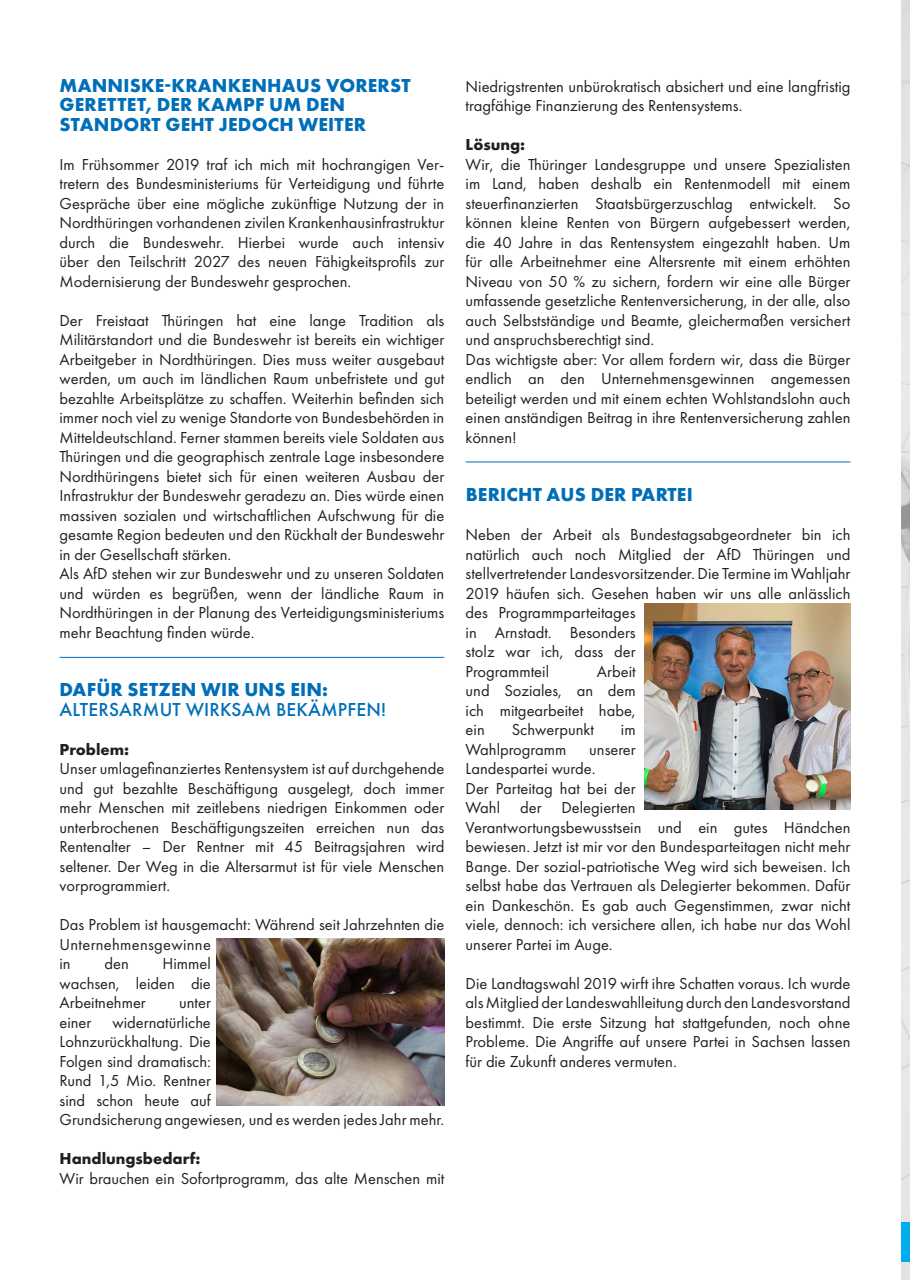
<style>
.page{position:relative;width:910px;height:1280px;background:#fff}
.page>*{position:absolute;margin:0;border:0;box-sizing:border-box;transform-origin:0 0}
.t1{font:700 19.5px/19.5px "Futura PT";letter-spacing:.01em;color:#006eb9}
.t2{font:500 19.5px/19.5px "Futura PT";letter-spacing:.01em;color:#006eb9}
.t3{font:16.5px/19.5px "Futura PT";color:#231f20;text-align:justify}
.t4{font:700 16.5px "Futura PT";color:#231f20}
.s1{font-weight:700}
</style>
<div class="page">
<hr style="left:60px;top:657px;width:384px;height:1px;background:#006eb9">
<hr style="left:466px;top:462px;width:384px;height:1px;background:#006eb9">
<img style="left:217px;top:939px;width:227px;height:167px">
<img style="left:901px;top:0;width:9px;height:1280px">
<img style="left:645px;top:603px;width:205px;height:206px">
<div style="left:901px;top:1223px;width:9px;height:39px;background:#00aeef"></div>
<p class="t1" style="left:60px;top:75px;width:352px">MANNISKE-KRANKENHAUS VORERST<br>GERETTET, DER KAMPF UM DEN<br>STANDORT GEHT JEDOCH WEITER</p>
<p class="t3" style="left:60px;top:154px;width:386px">Im Frühsommer 2019 traf ich mich mit hochrangigen Ver&shy;tretern des Bundesministeriums für Verteidigung und führte Gespräche über eine mögliche zukünftige Nutzung der in Nordthüringen vorhandenen zivilen Krankenhausinfrastruktur durch die Bundeswehr. Hierbei wurde auch intensiv über den Teilschritt 2027 des neuen Fähigkeitsprofils zur Modernisierung der Bundeswehr gesprochen.</p>
<p class="t3" style="left:60px;top:310px;width:386px">Der Freistaat Thüringen hat eine lange Tradition als Militärstandort und die Bundeswehr ist bereits ein wichtiger Arbeitgeber in Nordthüringen. Dies muss weiter ausgebaut werden, um auch im ländlichen Raum unbefristete und gut bezahlte Arbeitsplätze zu schaffen. Weiterhin befinden sich immer noch viel zu wenige Standorte von Bundesbehörden in Mitteldeutschland. Ferner stammen bereits viele Soldaten aus Thüringen und die geographisch zentrale Lage insbesondere Nordthüringens bietet sich für einen weiteren Ausbau der Infrastruktur der Bundeswehr geradezu an. Dies würde einen massiven sozialen und wirtschaftlichen Aufschwung für die gesamte Region bedeuten und den Rückhalt der Bundeswehr in der Gesellschaft stärken.</p>
<p class="t3" style="left:60px;top:564px;width:386px">Als AfD stehen wir zur Bundeswehr und zu unseren Soldaten und würden es begrüßen, wenn der ländliche Raum in Nordthüringen in der Planung des Verteidigungsministeriums mehr Beachtung finden würde.</p>
<p class="t2" style="left:60px;top:680px;width:328px"><span class="s1">DAFÜR SETZEN WIR UNS EIN:<br></span>ALTERSARMUT WIRKSAM BEKÄMPFEN!</p>
<p class="t4" style="left:60px;top:739px;width:71px">Problem:</p>
<p class="t3" style="left:60px;top:759px;width:386px">Unser umlagefinanziertes Rentensystem ist auf durchgehende und gut bezahlte Beschäftigung ausgelegt, doch immer mehr Menschen mit zeitlebens niedrigen Einkommen oder unterbrochenen Beschäftigungszeiten erreichen nun das Rentenalter – Der Rentner mit 45 Beitragsjahren wird seltener. Der Weg in die Altersarmut ist für viele Menschen vorprogrammiert.</p>
<p class="t3" style="left:60px;top:915px;width:386px;text-align:left">Das Problem ist hausgemacht: Während seit Jahrzehnten die<br>Unternehmensgewinne<br>in</p>
<p class="t3" style="left:60px;top:954px;width:153px;text-indent:103px">Himmel wachsen, leiden die Arbeitnehmer</p>
<p class="t3" style="left:104px;top:954px;width:26px">den</p>
<p class="t3" style="left:179px;top:993px;width:33px">unter</p>
<p class="t3" style="left:60px;top:1012px;width:386px;text-align:left;text-indent:53px">widernatürliche<br>Lohnzurückhaltung. Die<br>Folgen sind dramatisch:<br>Rund 1,5 Mio. Rentner<br>sind schon heute auf<br>Grundsicherung angewiesen, und es werden jedes Jahr mehr.</p>
<p class="t4" style="left:60px;top:1148px;width:143px">Handlungsbedarf:</p>
<p class="t3" style="left:60px;top:1168px;width:386px">Wir brauchen ein Sofortprogramm, das alte Menschen mit</p>
<p class="t3" style="left:60px;top:1012px;width:33px">einer</p>
<p class="t3" style="left:466px;top:76px;width:386px">Niedrigstrenten unbürokratisch absichert und eine langfristig tragfähige Finanzierung des Rentensystems.</p>
<p class="t4" style="left:466px;top:134px;width:61px">Lösung:</p>
<p class="t3" style="left:466px;top:154px;width:386px">Wir, die Thüringer Landesgruppe und unsere Spezialisten im Land, haben deshalb ein Rentenmodell mit einem steuerfinanzierten Staatsbürgerzuschlag entwickelt. So können kleine Renten von Bürgern aufgebessert werden, die 40 Jahre in das Rentensystem eingezahlt haben. Um für alle Arbeitnehmer eine Altersrente mit einem erhöhten Niveau von 50 % zu sichern, fordern wir eine alle Bürger umfassende gesetzliche Rentenversicherung, in der alle, also auch Selbstständige und Beamte, gleichermaßen versichert und anspruchsberechtigt sind.</p>
<p class="t3" style="left:466px;top:349px;width:386px">Das wichtigste aber: Vor allem fordern wir, dass die Bürger endlich an den Unternehmensgewinnen angemessen beteiligt werden und mit einem echten Wohlstandslohn auch einen anständigen Beitrag in ihre Rentenversicherung zahlen können!</p>
<p class="t1" style="left:466px;top:485px;width:229px">BERICHT AUS DER PARTEI</p>
<p class="t3" style="left:466px;top:525px;width:386px;text-align:left">Neben der Arbeit als Bundestagsabgeordneter bin ich natürlich auch noch Mitglied der AfD Thüringen und stellvertretender Landesvorsitzender. Die Termine im Wahljahr 2019 häufen sich. Gesehen haben wir uns alle anlässlich des Programmparteitages<br>in Arnstadt. Besonders<br>stolz war ich, dass der<br>Programmteil</p>
<p class="t3" style="left:466px;top:661px;width:172px;text-indent:131px">Arbeit und Soziales, an dem ich mitgearbeitet habe, ein</p>
<p class="t3" style="left:512px;top:720px;width:84px">Schwerpunkt</p>
<p class="t3" style="left:621px;top:720px;width:16px">im</p>
<p class="t3" style="left:466px;top:739px;width:102px">Wahlprogramm</p>
<p class="t3" style="left:466px;top:739px;width:172px;text-indent:124px">unserer<br>Landespartei wurde.</p>
<p class="t3" style="left:466px;top:778px;width:386px;text-align:left">Der Parteitag hat bei der<br>Wahl der Delegierten<br>Verantwortungsbewusstsein und ein gutes Händchen bewiesen. Jetzt ist mir vor den Bundesparteitagen nicht mehr Bange. Der sozial-patriotische Weg wird sich beweisen. Ich selbst habe das Vertrauen als Delegierter bekommen. Dafür ein Dankeschön. Es gab auch Gegenstimmen, zwar nicht viele, dennoch: ich versichere allen, ich habe nur das Wohl unserer Partei im Auge.</p>
<p class="t3" style="left:466px;top:973px;width:386px">Die Landtagswahl 2019 wirft ihre Schatten voraus. Ich wurde als Mitglied der Landeswahlleitung durch den Landesvorstand bestimmt. Die erste Sitzung hat stattgefunden, noch ohne Probleme. Die Angriffe auf unsere Partei in Sachsen lassen für die Zukunft anderes vermuten.</p>
</div>
